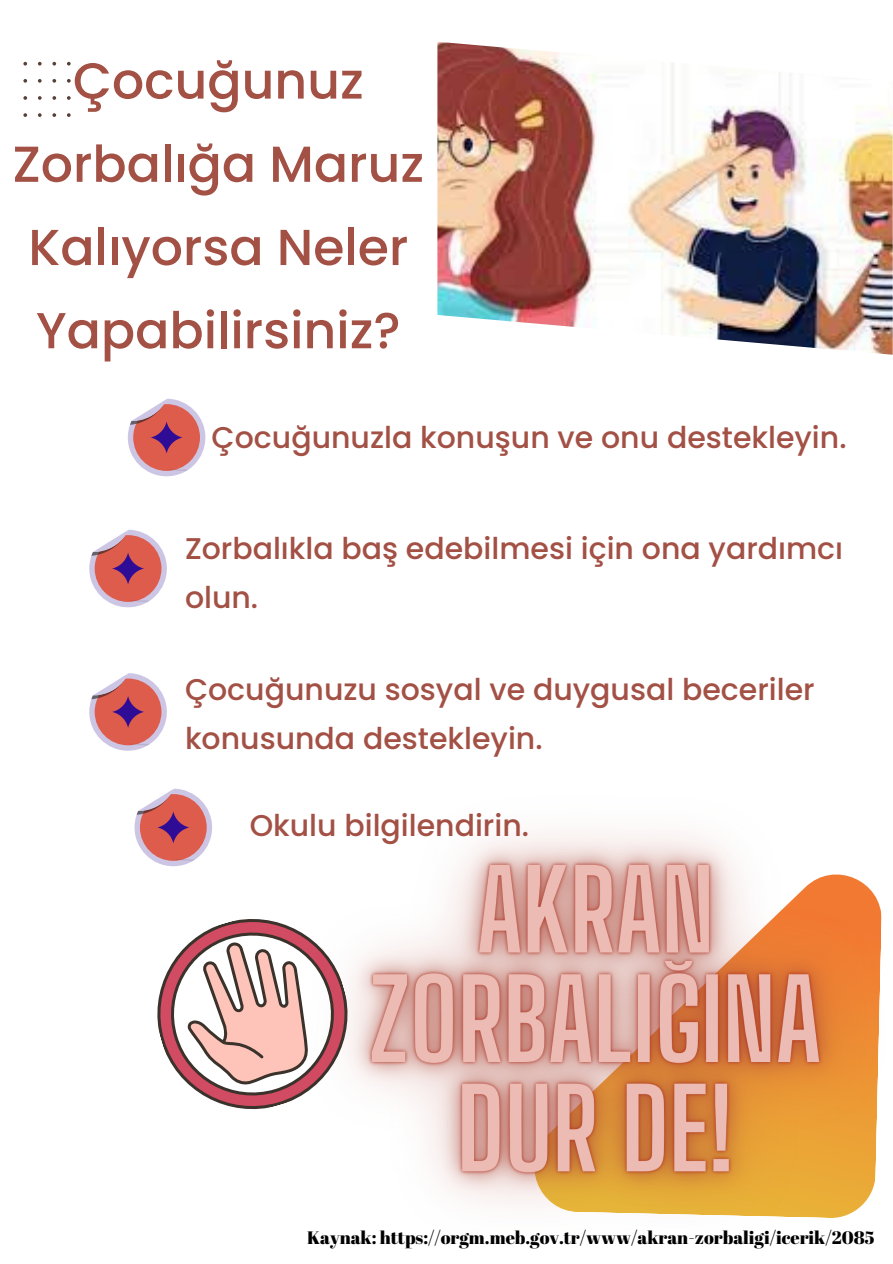
<style>
.page{position:relative;width:893px;height:1264px;background:#fff}
.page>*{position:absolute;margin:0;border:0;box-sizing:border-box;transform-origin:0 0}
.t1{font:500 50.55px/83.2px "Poppins";color:#a35045;text-align:center}
.t2{font:500 30px/49.5px "Poppins";color:#a35045}
.t3{font:18px "Abril Fatface";color:#000}
</style>
<div class="page">
<img style="left:437px;top:42px;width:455px;height:313px">
<svg style="left:128px;top:399px;width:77px;height:77px"></svg>
<div style="left:150px;top:421px;width:33px;height:32px;background:#1500a2;border-radius:50%;opacity:.87"></div>
<svg style="left:89px;top:529px;width:78px;height:78px"></svg>
<div style="left:112px;top:552px;width:32px;height:32px;background:#1500a2;border-radius:50%;opacity:.87"></div>
<svg style="left:89px;top:673px;width:78px;height:77px"></svg>
<div style="left:112px;top:696px;width:32px;height:32px;background:#1500a2;border-radius:50%;opacity:.87"></div>
<svg style="left:134px;top:788px;width:78px;height:78px"></svg>
<div style="left:157px;top:811px;width:32px;height:32px;background:#1500a2;border-radius:50%;opacity:.87"></div>
<svg style="left:52px;top:79px;width:4px;height:4px"></svg>
<svg style="left:38px;top:79px;width:4px;height:4px"></svg>
<svg style="left:23px;top:79px;width:4px;height:4px"></svg>
<svg style="left:67px;top:79px;width:4px;height:4px"></svg>
<svg style="left:52px;top:96px;width:4px;height:4px"></svg>
<svg style="left:38px;top:96px;width:4px;height:4px"></svg>
<svg style="left:23px;top:96px;width:4px;height:4px"></svg>
<svg style="left:67px;top:96px;width:4px;height:4px"></svg>
<svg style="left:52px;top:62px;width:4px;height:4px"></svg>
<svg style="left:38px;top:62px;width:4px;height:4px"></svg>
<svg style="left:23px;top:62px;width:4px;height:4px"></svg>
<svg style="left:67px;top:62px;width:4px;height:4px"></svg>
<svg style="left:52px;top:113px;width:4px;height:4px"></svg>
<svg style="left:38px;top:113px;width:4px;height:4px"></svg>
<svg style="left:23px;top:113px;width:4px;height:4px"></svg>
<svg style="left:67px;top:113px;width:4px;height:4px"></svg>
<svg style="left:157px;top:919px;width:87px;height:190px"></svg>
<img style="left:244px;top:833px;width:638px;height:385px">
<p class="t1" style="left:13px;top:39px;width:413px">Çocuğunuz<br>Zorbalığa Maruz<br>Kalıyorsa Neler<br>Yapabilirsiniz?</p>
<p class="t2" style="left:211px;top:413px;width:636px">Çocuğunuzla konuşun ve onu destekleyin.</p>
<p class="t2" style="left:185px;top:523px;width:659px">Zorbalıkla baş edebilmesi için ona yardımcı olun.</p>
<p class="t2" style="left:185px;top:664px;width:631px">Çocuğunuzu sosyal ve duygusal beceriler konusunda destekleyin.</p>
<p class="t2" style="left:250px;top:801px;width:281px">Okulu bilgilendirin.</p>
<p class="t3" style="left:307px;top:1224px;width:569px">Kaynak: https://orgm.meb.gov.tr/www/akran-zorbaligi/icerik/2085</p>
</div>
